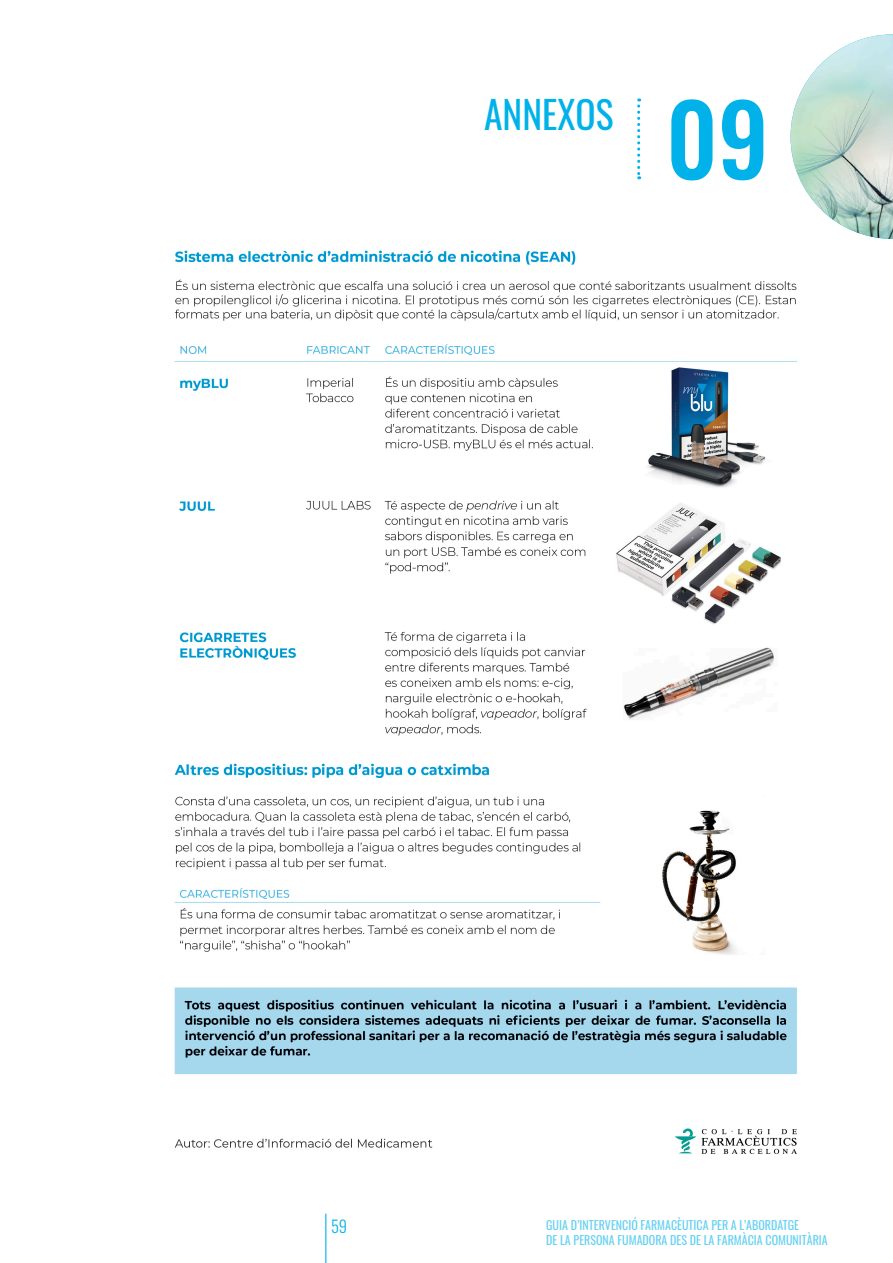
<style>
.page{position:relative;width:893px;height:1263px;background:#fff}
.page>*{position:absolute;margin:0;border:0;box-sizing:border-box;transform-origin:0 0}
.t1{font:500 97.5px "Oswald";color:#00b2e9}
.t2{font:37.5px "Oswald";color:#00b2e9}
.t3{font:300 16.5px "Oswald";color:#00b2e9}
.t4{font:12px/14.4px "Oswald";color:#66d1f2}
</style>
<div class="page">
<img style="left:791px;top:34px;width:102px;height:205px">
<svg style="left:637px;top:99px;width:3px;height:80px"></svg>
<hr style="left:325px;top:1214px;width:1px;height:49px;background:#00b2e9">
<img style="left:174px;top:250px;width:623px;height:904px">
<p class="t2" style="left:484px;top:81px;width:131px">ANNEXOS</p>
<p class="t1" style="left:666px;top:53px;width:104px">09</p>
<h3 class="t3" style="left:331px;top:1212px;width:18px">59</h3>
<p class="t4" style="left:546px;top:1217px;width:283px">GUIA D’INTERVENCIÓ FARMACÈUTICA PER A L’ABORDATGE<br>DE LA PERSONA FUMADORA DES DE LA FARMÀCIA COMUNITÀRIA</p>
</div>
